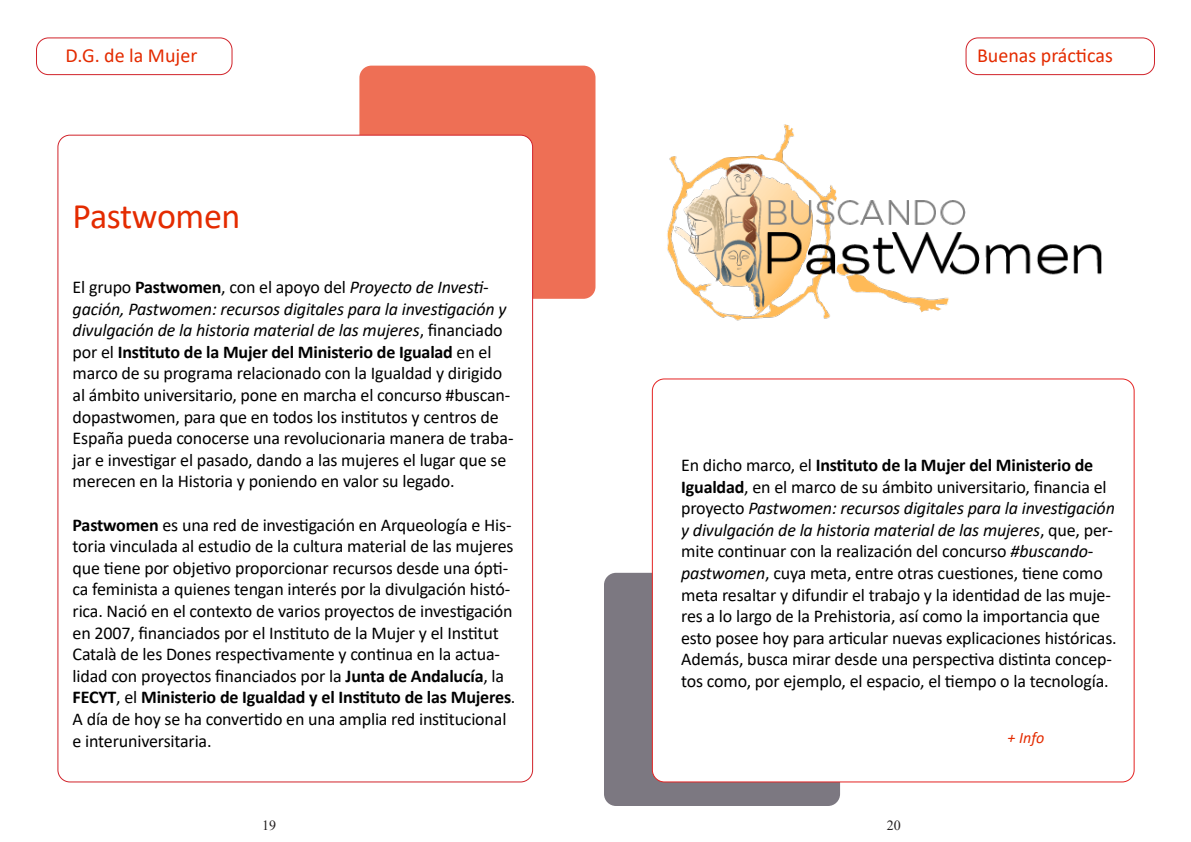
<style>
.page{position:relative;width:1191px;height:842px;background:#fff}
.page>*{position:absolute;margin:0;border:0;box-sizing:border-box;transform-origin:0 0}
.t1{font:36px "Calibri";letter-spacing:-.01em;color:#e42b00}
.t2{font:20px "Calibri";color:#e42b00}
.t3{font:18px/21.6px "Calibri";letter-spacing:-.01em;color:#000}
.t4{font:italic 16px "Calibri";color:#e42b00}
.t5{font:14px "Times New Roman";color:#231f20}
.s1{font-weight:700}
.s2{font-style:italic}
</style>
<div class="page">
<div style="left:604px;top:573px;width:236px;height:233px;background:#7c7881;border-radius:12px"></div>
<div style="left:359px;top:66px;width:236px;height:233px;background:#ee6f55;border-radius:12px"></div>
<div style="left:36px;top:37px;width:196px;height:38px;border:1px solid #d1232a;border-radius:12px"></div>
<div style="left:652px;top:379px;width:482px;height:403px;background:#fff;border-radius:12px"></div>
<div style="left:58px;top:135px;width:474px;height:647px;background:#fff;border-radius:12px"></div>
<div style="left:965px;top:37px;width:190px;height:38px;border:1px solid #d1232a;border-radius:12px"></div>
<img style="left:667px;top:124px;width:435px;height:197px">
<p class="t2" style="left:66px;top:41px;width:133px">D.G. de la Mujer</p>
<p class="t1" style="left:73px;top:191px;width:169px">Pastwomen</p>
<p class="t3" style="left:73px;top:276px;width:442px">El grupo <span class="s1">Pastwomen</span>, con el apoyo del <span class="s2">Proyecto de Investi&shy;gación, Pastwomen: recursos digitales para la investigación y divulgación de la historia material de las mujeres</span>, financiado por el <span class="s1">Instituto de la Mujer del Ministerio de Igualad</span> en el marco de su programa relacionado con la Igualdad y dirigido al ámbito universitario, pone en marcha el concurso #buscan&shy;dopastwomen, para que en todos los institutos y centros de España pueda conocerse una revolucionaria manera de traba&shy;jar e investigar el pasado, dando a las mujeres el lugar que se merecen en la Historia y poniendo en valor su legado.</p>
<p class="t3" style="left:73px;top:513px;width:444px"><span class="s1">Pastwomen</span> es una red de investigación en Arqueología e His&shy;toria vinculada al estudio de la cultura material de las mujeres que tiene por objetivo proporcionar recursos desde una ópti&shy;ca feminista a quienes tengan interés por la divulgación histó&shy;rica. Nació en el contexto de varios proyectos de investigación en 2007, financiados por el Instituto de la Mujer y el Institut Català de les Dones respectivamente y continua en la actua&shy;lidad con proyectos financiados por la <span class="s1">Junta de Andalucía</span>, la <span class="s1">FECYT</span>, el <span class="s1">Ministerio de Igualdad y el Instituto de las Mujeres</span>.<br>A día de hoy se ha convertido en una amplia red institucional e interuniversitaria.</p>
<p class="t2" style="left:977px;top:41px;width:137px">Buenas prácticas</p>
<p class="t3" style="left:681px;top:454px;width:437px">En dicho marco, el <span class="s1">Instituto de la Mujer del Ministerio de Igualdad</span>, en el marco de su ámbito universitario, financia el proyecto <span class="s2">Pastwomen: recursos digitales para la investigación y divulgación de la historia material de las mujeres</span>, que, per&shy;mite continuar con la realización del concurso <span class="s2">#buscando&shy;pastwomen</span>, cuya meta, entre otras cuestiones, tiene como meta resaltar y difundir el trabajo y la identidad de las muje&shy;res a lo largo de la Prehistoria, así como la importancia que esto posee hoy para articular nuevas explicaciones históricas.<br>Además, busca mirar desde una perspectiva distinta concep&shy;tos como, por ejemplo, el espacio, el tiempo o la tecnología.</p>
<p class="t4" style="left:1007px;top:726px;width:38px">+ Info</p>
<p class="t5" style="left:262px;top:816px;width:15px">19</p>
<p class="t5" style="left:886px;top:816px;width:15px">20</p>
</div>
